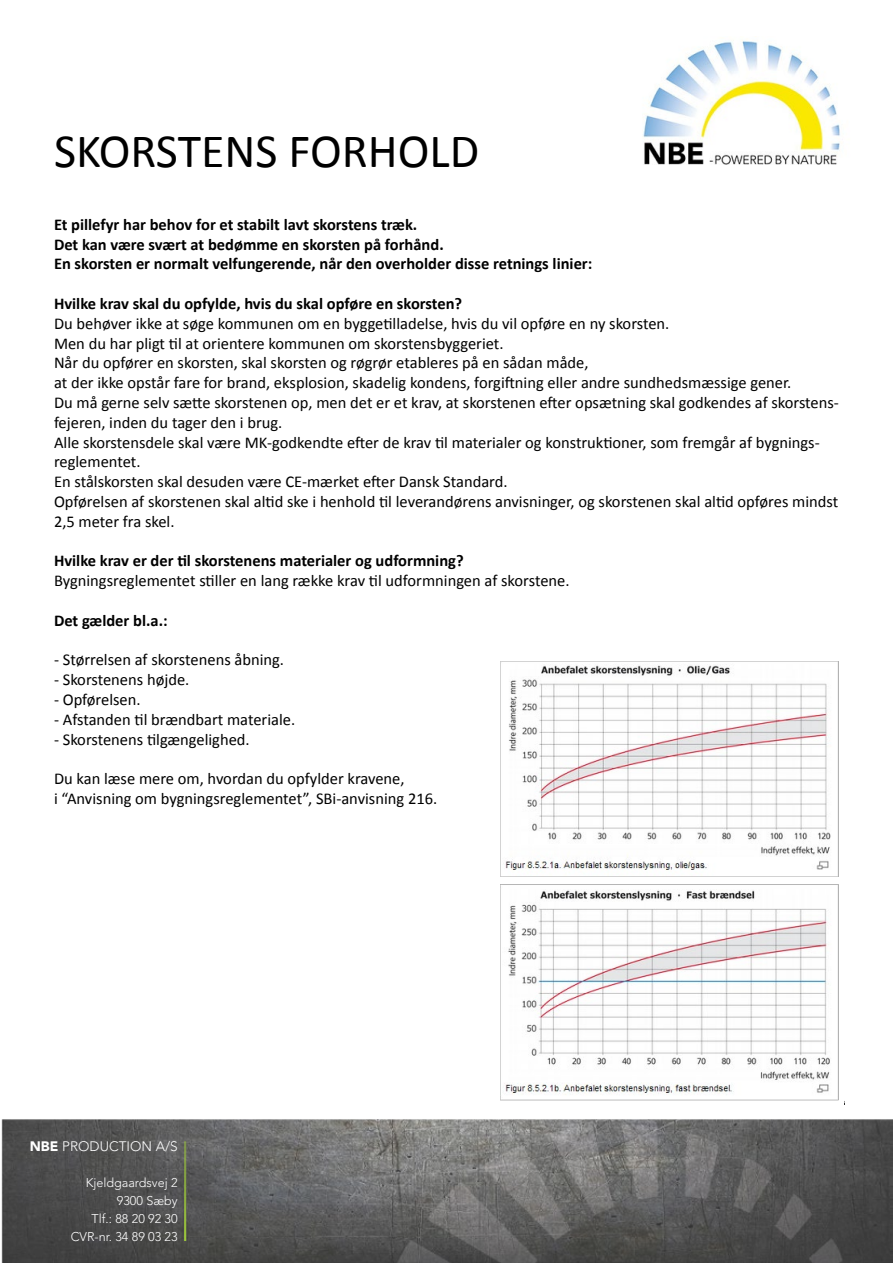
<style>
.page{position:relative;width:893px;height:1263px;background:#fff}
.page>*{position:absolute;margin:0;border:0;box-sizing:border-box;transform-origin:0 0}
.t1{font:48px "Calibri";color:#000}
.t2{font:16.5px/19.8px "Calibri";color:#000}
.t3{font:700 16.5px/19.8px "Calibri";color:#000}
.t4{font:300 13.65px "Avenir LT Std";color:#fff}
.t5{font:300 12.6px/17.9px "Avenir LT Std";color:#fff;text-align:right}
.s1{font-weight:900}
</style>
<div class="page">
<img style="left:643px;top:40px;width:197px;height:125px">
<img style="left:1px;top:1119px;width:892px;height:144px">
<hr style="left:184px;top:1141px;width:2px;height:100px;background:#9dc83b">
<img style="left:500px;top:661px;width:345px;height:444px">
<h1 class="t1" style="left:54px;top:120px;width:427px">SKORSTENS FORHOLD</h1>
<p class="t3" style="left:54px;top:214px;width:540px">Et pillefyr har behov for et stabilt lavt skorstens træk.<br>Det kan være svært at bedømme en skorsten på forhånd.<br>En skorsten er normalt velfungerende, når den overholder disse retnings linier:</p>
<p class="t3" style="left:54px;top:294px;width:410px">Hvilke krav skal du opfylde, hvis du skal opføre en skorsten?</p>
<p class="t2" style="left:54px;top:313px;width:786px">Du behøver ikke at søge kommunen om en byggetilladelse, hvis du vil opføre en ny skorsten.<br>Men du har pligt til at orientere kommunen om skorstensbyggeriet.<br>Når du opfører en skorsten, skal skorsten og røgrør etableres på en sådan måde,<br>at der ikke opstår fare for brand, eksplosion, skadelig kondens, forgiftning eller andre sundhedsmæssige gener.<br>Du må gerne selv sætte skorstenen op, men det er et krav, at skorstenen efter opsætning skal godkendes af skorstens&shy;fejeren, inden du tager den i brug.<br>Alle skorstensdele skal være MK-godkendte efter de krav til materialer og konstruktioner, som fremgår af bygnings&shy;reglementet.<br>En stålskorsten skal desuden være CE-mærket efter Dansk Standard.<br>Opførelsen af skorstenen skal altid ske i henhold til leverandørens anvisninger, og skorstenen skal altid opføres mindst 2,5 meter fra skel.</p>
<p class="t3" style="left:54px;top:551px;width:411px">Hvilke krav er der til skorstenens materialer og udformning?</p>
<p class="t2" style="left:54px;top:571px;width:517px">Bygningsreglementet stiller en lang række krav til udformningen af skorstene.</p>
<p class="t3" style="left:54px;top:610px;width:115px">Det gælder bl.a.:</p>
<p class="t2" style="left:54px;top:650px;width:232px">- Størrelsen af skorstenens åbning.</p>
<p class="t2" style="left:54px;top:670px;width:137px">- Skorstenens højde.</p>
<p class="t2" style="left:54px;top:690px;width:88px">- Opførelsen.</p>
<p class="t2" style="left:54px;top:709px;width:243px">- Afstanden til brændbart materiale.</p>
<p class="t2" style="left:54px;top:729px;width:197px">- Skorstenens tilgængelighed.</p>
<p class="t2" style="left:54px;top:769px;width:385px">Du kan læse mere om, hvordan du opfylder kravene,<br>i “Anvisning om bygningsreglementet”, SBi-anvisning 216.</p>
<p class="t4" style="left:30px;top:1138px;width:149px"><span class="s1">NBE</span> PRODUCTION A/S</p>
<p class="t5" style="left:71px;top:1174px;width:108px">Kjeldgaardsvej 2<br>9300 Sæby<br>Tlf.: 88 20 92 30<br>CVR-nr. 34 89 03 23</p>
</div>
